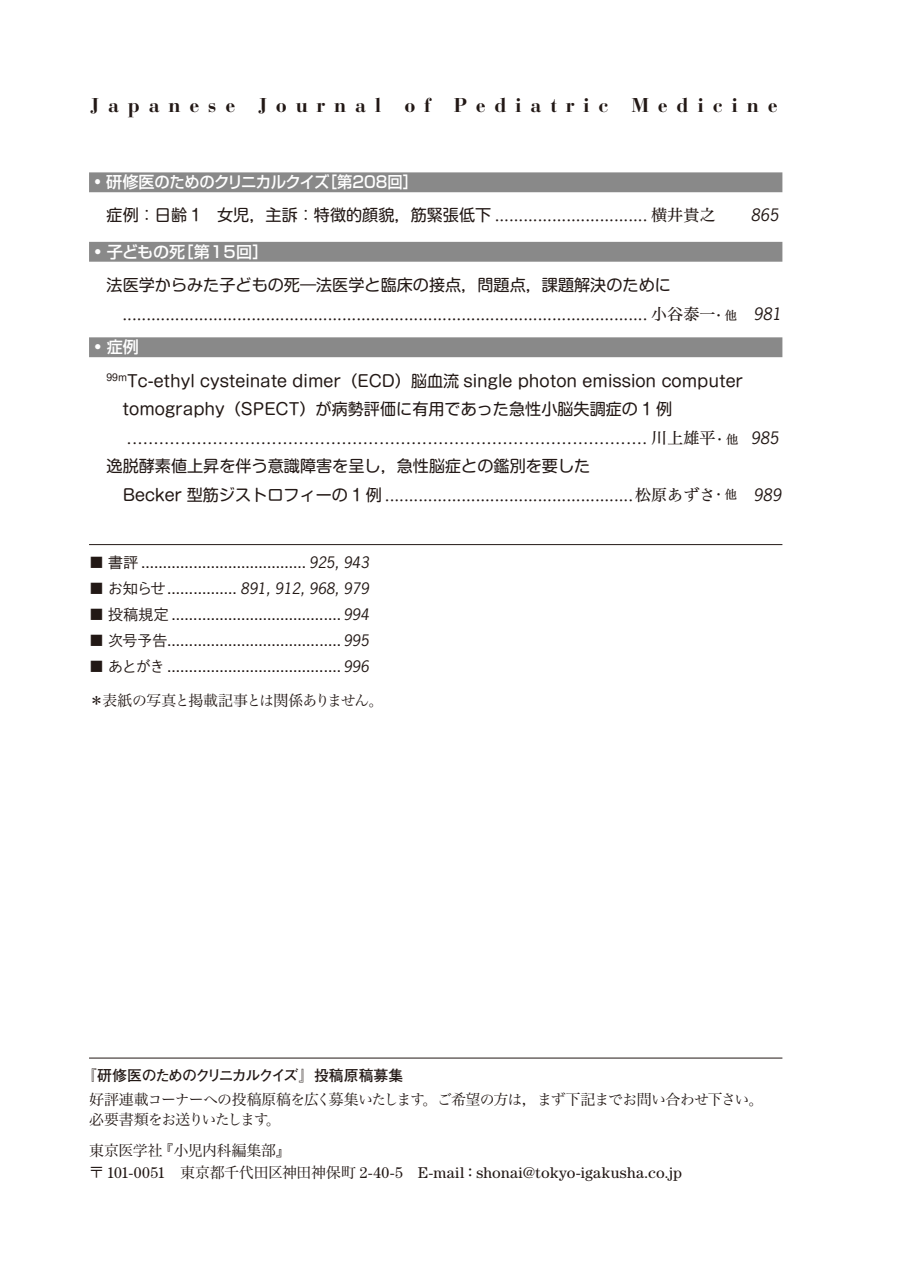
<style>
.page{position:relative;width:903px;height:1275px;background:#fff}
.page>*{position:absolute;margin:0;border:0;box-sizing:border-box;transform-origin:0 0}
.t1{font:700 19.78px "Bauer Bodoni";letter-spacing:.44em;color:#221815}
.t2{font:16.1px/28.5px "Shin M Go Pro";color:#221815}
.t3{font:16.1px "Bodoni Std";color:#221815}
.t4{font:500 16.1px "Shin Go Pro";letter-spacing:-.02em;color:#fff;scale:.95 1}
.t5{font:500 16.1px "Shin Go Pro";color:#fff}
.t6{font:500 16.1px "Shin Go Pro";letter-spacing:-.02em;color:#fff}
.t7{font:15.58px "Helvetica Neue LT Std";color:#221815}
.t8{font:15.58px "Century Std";letter-spacing:.02em;color:#221815}
.t9{font:14.88px/19.8px "Hira Min Std N W3";letter-spacing:-.05em;color:#221815}
.t10{font:700 14.88px "Futo Go B101 Pro";letter-spacing:-.085em;color:#221815}
.t11{font:14.88px "Hira Min Std N W3";letter-spacing:-.02em;color:#221815}
.s1{font-family:"Hiragino UD Serif Std N W4"}
.s2{font-family:"News Gothic";font-style:italic}
.s3{font-family:"Hiragino UD Serif Std N W4";font-size:12.42px}
.s4{font-family:"Shuei Go Kin Std L";font-size:14.88px}
.s5{font-family:"News Gothic";font-style:italic;font-size:14.88px}
.s6{font-family:"Hira Min Std N W3";font-size:14.88px}
</style>
<div class="page">
<div style="left:89px;top:172px;width:693px;height:20px;background:#898989"></div>
<div style="left:89px;top:242px;width:693px;height:20px;background:#898989"></div>
<div style="left:89px;top:337px;width:693px;height:20px;background:#898989"></div>
<hr style="left:89px;top:544px;width:693px;height:1px;background:#221815">
<hr style="left:89px;top:1058px;width:693px;height:1px;background:#221815">
<p class="t1" style="left:91px;top:94px;width:688px">Japanese Journal of Pediatric Medicine</p>
<p class="t4" style="left:94px;top:169px;width:343px">• 研修医のためのクリニカルクイズ［第208回］</p>
<p class="t2" style="left:107px;top:198px;width:673px">症例：日齢 1　女児，主訴：特徴的顔貌，筋緊張低下 ................................ <span class="s1">横井貴之</span>　 <span class="s2">865</span></p>
<p class="t5" style="left:94px;top:238px;width:176px">• 子どもの死［第15回］</p>
<p class="t2" style="left:122px;top:269px;width:660px;text-indent:-16px">法医学からみた子どもの死―法医学と臨床の接点，問題点，課題解決のために　　　　　　.............................................................................................................. <span class="s1">小谷泰一</span><span class="s3">・他</span> <span class="s2">981</span></p>
<p class="t6" style="left:94px;top:334px;width:47px">• 症例</p>
<p class="t2" style="left:123px;top:364px;width:622px;text-indent:-16px"><sup>99m</sup>Tc-ethyl cysteinate dimer（ECD）脳血流 single photon emission computer tomography（SPECT）が病勢評価に有用であった急性小脳失調症の 1 例</p>
<p class="t3" style="left:127px;top:429px;width:653px">................................................................................................. <span class="s1">川上雄平</span><span class="s3">・他</span> <span class="s2">985</span></p>
<p class="t2" style="left:123px;top:450px;width:660px;text-indent:-16px">逸脱酵素値上昇を伴う意識障害を呈し，急性脳症との鑑別を要した<br>Becker 型筋ジストロフィーの 1 例 ....................................................<span class="s1">松原あずさ</span><span class="s3">・他</span> <span class="s2">989</span></p>
<p class="t7" style="left:89px;top:553px;width:282px"><span class="s4">■ 書評</span> ...................................... <span class="s5">925, 943</span></p>
<p class="t7" style="left:89px;top:579px;width:282px"><span class="s4">■ お知らせ</span> ................ <span class="s5">891, 912, 968, 979</span></p>
<p class="t7" style="left:89px;top:605px;width:281px"><span class="s4">■ 投稿規定</span> ....................................... <span class="s5">994</span></p>
<p class="t7" style="left:89px;top:631px;width:282px"><span class="s4">■ 次号予告</span>........................................ <span class="s5">995</span></p>
<p class="t7" style="left:89px;top:657px;width:282px"><span class="s4">■ あとがき</span> ........................................ <span class="s5">996</span></p>
<p class="t9" style="left:89px;top:690px;width:296px">＊表紙の写真と掲載記事とは関係ありません。</p>
<p class="t10" style="left:82px;top:1064px;width:323px">『研修医のためのクリニカルクイズ』投稿原稿募集</p>
<p class="t9" style="left:89px;top:1089px;width:676px">好評連載コーナーへの投稿原稿を広く募集いたします。ご希望の方は，まず下記までお問い合わせ下さい。必要書類をお送りいたします。</p>
<p class="t11" style="left:89px;top:1140px;width:203px">東京医学社『小児内科編集部』</p>
<p class="t8" style="left:89px;top:1164px;width:594px"><span class="s6">〒</span> 101-0051<span class="s6">　東京都千代田区神田神保町</span> 2-40-5 E-mail<span class="s6">：</span>shonai@tokyo-igakusha.co.jp</p>
</div>
